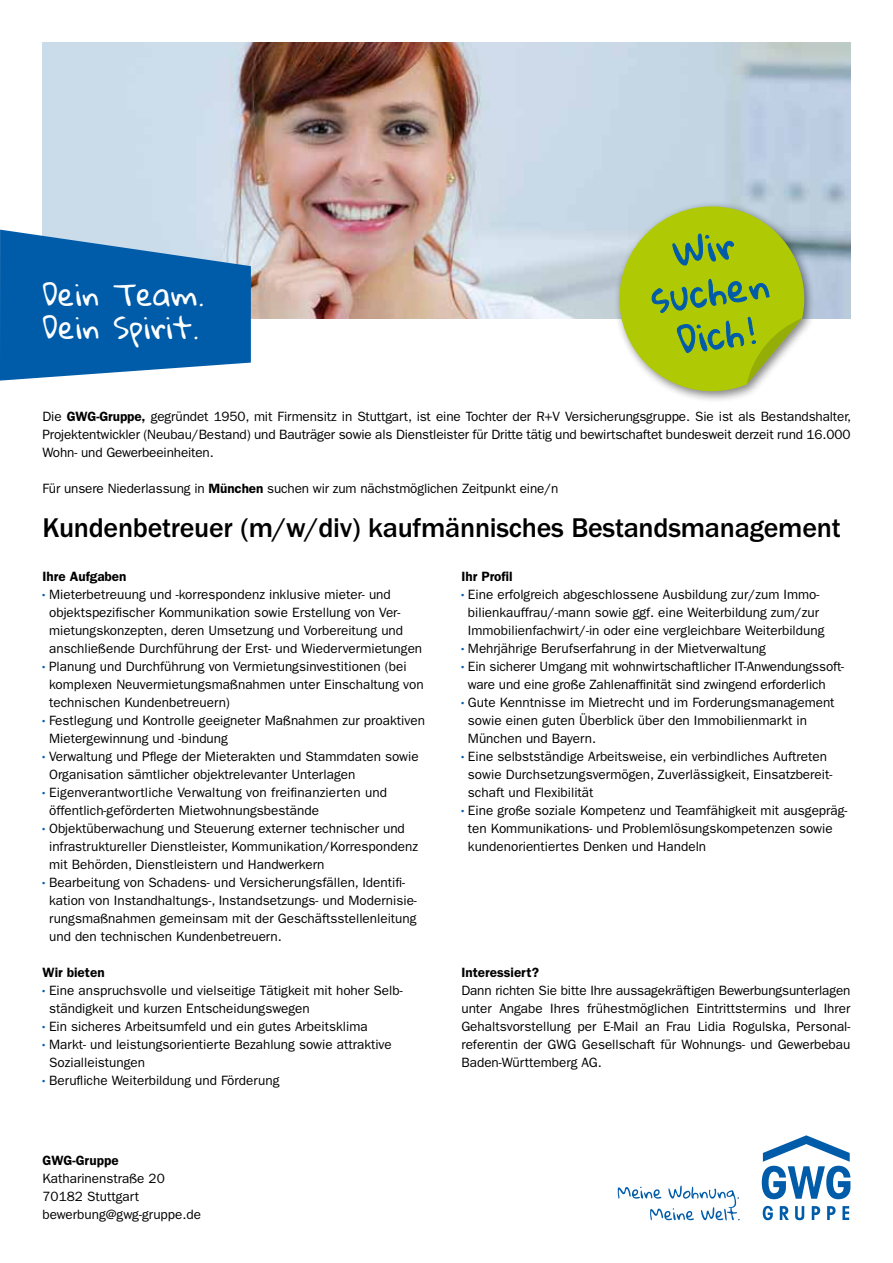
<style>
.page{position:relative;width:893px;height:1263px;background:#fff}
.page>*{position:absolute;margin:0;border:0;box-sizing:border-box;transform-origin:0 0}
.t1{font:30px/33px "Gloria Hallelujah";letter-spacing:.01em;color:#fff}
.t2{font:500 28.05px "ITC Franklin Gothic Std";letter-spacing:-.01em;color:#000}
.t3{font:13.5px/18px "ITC Franklin Gothic Std";color:#000;text-align:justify}
.t4{font:600 13.5px "ITC Franklin Gothic Std";color:#000}
.s1{font-weight:600}
.s2{font-family:"Formata Condensed BQ";font-weight:700;color:#005ca9}
</style>
<div class="page">
<svg style="left:618px;top:1186px;width:122px;height:34px"></svg>
<svg style="left:762px;top:1135px;width:88px;height:64px"></svg>
<svg style="left:780px;top:1206px;width:9px;height:14px"></svg>
<svg style="left:812px;top:1206px;width:8px;height:14px"></svg>
<svg style="left:795px;top:1206px;width:9px;height:14px"></svg>
<svg style="left:763px;top:1206px;width:10px;height:14px"></svg>
<svg style="left:842px;top:1206px;width:7px;height:14px"></svg>
<svg style="left:827px;top:1206px;width:9px;height:14px"></svg>
<img style="left:43px;top:43px;width:807px;height:276px">
<svg style="left:0;top:230px;width:251px;height:151px;background:#2875b6"></svg>
<div style="left:613px;top:200px;width:203px;height:203px;background:#000;opacity:.5"></div>
<svg style="left:608px;top:195px;width:201px;height:202px;background:#afc85d"></svg>
<h1 class="t1" style="left:43px;top:279px;width:163px">Dein Team.<br>Dein Spirit.</h1>
<p class="t3" style="left:43px;top:408px;width:810px">Die <span class="s1">GWG-Gruppe,</span> gegründet 1950, mit Firmensitz in Stuttgart, ist eine Tochter der R+V Versicherungsgruppe. Sie ist als Bestandshalter, Projektentwickler (Neubau/Bestand) und Bauträger sowie als Dienstleister für Dritte tätig und bewirtschaftet bundesweit derzeit rund 16.000<br>Wohn- und Gewerbeeinheiten.</p>
<p class="t3" style="left:43px;top:480px;width:517px">Für unsere Niederlassung in <span class="s1">München</span> suchen wir zum nächstmöglichen Zeitpunkt eine/n</p>
<h2 class="t2" style="left:43px;top:512px;width:800px">Kundenbetreuer (m/w/div) kaufmännisches Bestandsmanagement</h2>
<p class="t4" style="left:43px;top:568px;width:85px">Ihre Aufgaben</p>
<p class="t3" style="left:43px;top:585px;width:350px"><span class="s2">·</span> Mieterbetreuung und -korrespondenz inklusive mieter- und</p>
<p class="t3" style="left:49px;top:603px;width:353px">objektspezifischer Kommunikation sowie Erstellung von Ver-</p>
<p class="t3" style="left:49px;top:621px;width:356px">mietungskonzepten, deren Umsetzung und Vorbereitung und</p>
<p class="t3" style="left:49px;top:639px;width:375px">anschließende Durchführung der Erst- und Wiedervermietungen</p>
<p class="t3" style="left:43px;top:657px;width:366px"><span class="s2">·</span> Planung und Durchführung von Vermietungsinvestitionen (bei</p>
<p class="t3" style="left:49px;top:675px;width:376px">komplexen Neuvermietungsmaßnahmen unter Einschaltung von</p>
<p class="t3" style="left:49px;top:693px;width:182px">technischen Kundenbetreuern)</p>
<p class="t3" style="left:43px;top:711px;width:384px"><span class="s2">·</span> Festlegung und Kontrolle geeigneter Maßnahmen zur proaktiven</p>
<p class="t3" style="left:49px;top:729px;width:180px">Mietergewinnung und -bindung</p>
<p class="t3" style="left:43px;top:747px;width:378px"><span class="s2">·</span> Verwaltung und Pflege der Mieterakten und Stammdaten sowie</p>
<p class="t3" style="left:49px;top:765px;width:308px">Organisation sämtlicher objektrelevanter Unterlagen</p>
<p class="t3" style="left:43px;top:783px;width:346px"><span class="s2">·</span> Eigenverantwortliche Verwaltung von freifinanzierten und</p>
<p class="t3" style="left:49px;top:801px;width:271px">öffentlich-geförderten Mietwohnungsbestände</p>
<p class="t3" style="left:43px;top:819px;width:364px"><span class="s2">·</span> Objektüberwachung und Steuerung externer technischer und</p>
<p class="t3" style="left:49px;top:837px;width:370px">infrastruktureller Dienstleister, Kommunikation/Korrespondenz</p>
<p class="t3" style="left:49px;top:855px;width:277px">mit Behörden, Dienstleistern und Handwerkern</p>
<p class="t3" style="left:43px;top:873px;width:364px"><span class="s2">·</span> Bearbeitung von Schadens- und Versicherungsfällen, Identifi-</p>
<p class="t3" style="left:49px;top:891px;width:369px">kation von Instandhaltungs-, Instandsetzungs- und Modernisie-</p>
<p class="t3" style="left:49px;top:909px;width:369px">rungsmaßnahmen gemeinsam mit der Geschäftsstellenleitung</p>
<p class="t3" style="left:49px;top:927px;width:234px">und den technischen Kundenbetreuern.</p>
<p class="t4" style="left:43px;top:964px;width:64px">Wir bieten</p>
<p class="t3" style="left:43px;top:981px;width:362px"><span class="s2">·</span> Eine anspruchsvolle und vielseitige Tätigkeit mit hoher Selb-</p>
<p class="t3" style="left:49px;top:999px;width:262px">ständigkeit und kurzen Entscheidungswegen</p>
<p class="t3" style="left:43px;top:1017px;width:327px"><span class="s2">·</span> Ein sicheres Arbeitsumfeld und ein gutes Arbeitsklima</p>
<p class="t3" style="left:43px;top:1035px;width:351px"><span class="s2">·</span> Markt- und leistungsorientierte Bezahlung sowie attraktive</p>
<p class="t3" style="left:49px;top:1053px;width:98px">Sozialleistungen</p>
<p class="t3" style="left:43px;top:1071px;width:238px"><span class="s2">·</span> Berufliche Weiterbildung und Förderung</p>
<p class="t4" style="left:43px;top:1152px;width:78px">GWG-Gruppe</p>
<p class="t3" style="left:43px;top:1169px;width:160px;text-align:left">Katharinenstraße 20<br>70182 Stuttgart bewerbung@gwg-gruppe.de</p>
<p class="t4" style="left:461px;top:568px;width:53px">Ihr Profil</p>
<p class="t3" style="left:461px;top:585px;width:360px"><span class="s2">·</span> Eine erfolgreich abgeschlossene Ausbildung zur/zum Immo-</p>
<p class="t3" style="left:468px;top:603px;width:353px">bilienkauffrau/-mann sowie ggf. eine Weiterbildung zum/zur</p>
<p class="t3" style="left:468px;top:621px;width:358px">Immobilienfachwirt/-in oder eine vergleichbare Weiterbildung</p>
<p class="t3" style="left:461px;top:639px;width:306px"><span class="s2">·</span> Mehrjährige Berufserfahrung in der Mietverwaltung</p>
<p class="t3" style="left:461px;top:657px;width:384px"><span class="s2">·</span> Ein sicherer Umgang mit wohnwirtschaftlicher IT-Anwendungssoft-</p>
<p class="t3" style="left:468px;top:675px;width:359px">ware und eine große Zahlenaffinität sind zwingend erforderlich</p>
<p class="t3" style="left:461px;top:693px;width:375px"><span class="s2">·</span> Gute Kenntnisse im Mietrecht und im Forderungsmanagement</p>
<p class="t3" style="left:468px;top:711px;width:341px">sowie einen guten Überblick über den Immobilienmarkt in</p>
<p class="t3" style="left:468px;top:729px;width:130px">München und Bayern.</p>
<p class="t3" style="left:461px;top:747px;width:367px"><span class="s2">·</span> Eine selbstständige Arbeitsweise, ein verbindliches Auftreten</p>
<p class="t3" style="left:468px;top:765px;width:366px">sowie Durchsetzungsvermögen, Zuverlässigkeit, Einsatzbereit-</p>
<p class="t3" style="left:468px;top:783px;width:127px">schaft und Flexibilität</p>
<p class="t3" style="left:461px;top:801px;width:388px"><span class="s2">·</span> Eine große soziale Kompetenz und Teamfähigkeit mit ausgepräg-</p>
<p class="t3" style="left:468px;top:819px;width:366px">ten Kommunikations- und Problemlösungskompetenzen sowie</p>
<p class="t3" style="left:468px;top:837px;width:240px">kundenorientiertes Denken und Handeln</p>
<p class="t4" style="left:461px;top:964px;width:79px">Interessiert?</p>
<p class="t3" style="left:461px;top:981px;width:391px">Dann richten Sie bitte Ihre aussagekräftigen Bewerbungsunterlagen unter Angabe Ihres frühestmöglichen Eintrittstermins und Ihrer Gehaltsvorstellung per E-Mail an Frau Lidia Rogulska, Personal&shy;referentin der GWG Gesellschaft für Wohnungs- und Gewerbebau Baden-Württemberg AG.</p>
</div>
